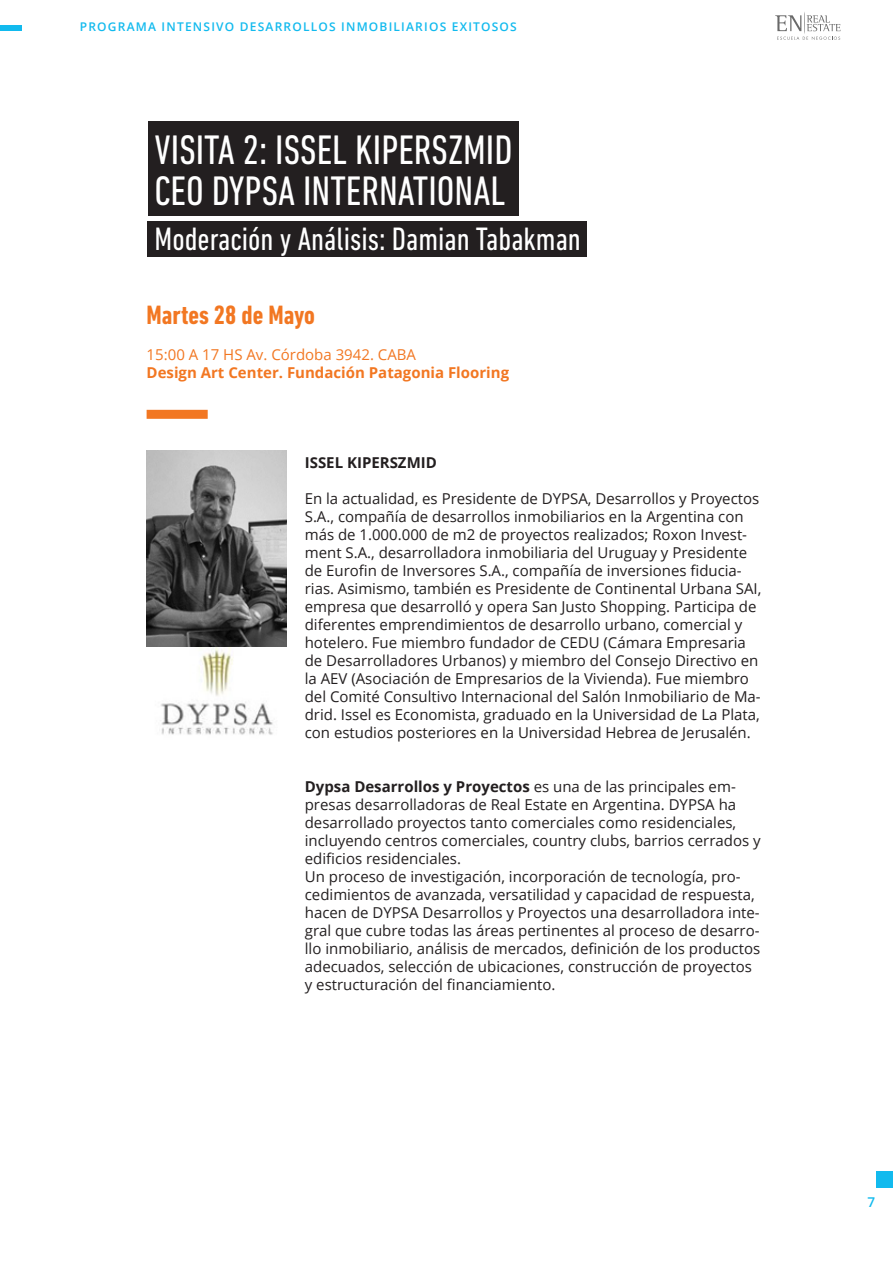
<style>
.page{position:relative;width:893px;height:1263px;background:#fff}
.page>*{position:absolute;margin:0;border:0;box-sizing:border-box;transform-origin:0 0}
.t1{font:condensed 42px "DIN Next LT Pro";color:#fff}
.t2{font:condensed 33px "DIN Next LT Pro";color:#fff}
.t3{font:700 condensed 27px "DIN Next LT Pro";color:#f27722}
.t4{font:15px/18px "Open Sans";color:#231f20}
.t5{font:700 15px "Open Sans";color:#f27722}
.t6{font:15px "Open Sans";color:#f27722}
.t7{font:700 15px "Open Sans";color:#231f20}
.t8{font:600 13.5px "Open Sans";color:#12baee}
.t9{font:600 12px "Open Sans";letter-spacing:.1em;color:#12baee}
.s1{font-weight:700}
</style>
<div class="page">
<div style="left:877px;top:1171px;width:16px;height:16px;background:#12baee"></div>
<div style="left:0;top:25px;width:22px;height:6px;background:#12baee"></div>
<svg style="left:775px;top:12px;width:65px;height:28px"></svg>
<div style="left:148px;top:122px;width:370px;height:94px;background:#231f20"></div>
<div style="left:148px;top:221px;width:439px;height:36px;background:#231f20"></div>
<div style="left:147px;top:410px;width:61px;height:9px;background:#f27722"></div>
<img style="left:147px;top:450px;width:140px;height:285px">
<p class="t9" style="left:80px;top:19px;width:438px">PROGRAMA INTENSIVO DESARROLLOS INMOBILIARIOS EXITOSOS</p>
<p class="t1" style="left:155px;top:126px;width:359px">VISITA 2: ISSEL KIPERSZMID</p>
<p class="t1" style="left:155px;top:167px;width:352px">CEO DYPSA INTERNATIONAL</p>
<p class="t2" style="left:155px;top:220px;width:428px">Moderación y Análisis: Damian Tabakman</p>
<p class="t3" style="left:147px;top:299px;width:170px">Martes 28 de Mayo</p>
<p class="t6" style="left:147px;top:344px;width:271px">15:00 A 17 HS Av. Córdoba 3942. CABA</p>
<p class="t5" style="left:147px;top:362px;width:364px">Design Art Center. Fundación Patagonia Flooring</p>
<p class="t7" style="left:305px;top:452px;width:134px">ISSEL KIPERSZMID</p>
<p class="t4" style="left:305px;top:489px;width:458px">En la actualidad, es Presidente de DYPSA, Desarrollos y Proyectos S.A., compañía de desarrollos inmobiliarios en la Argentina con más de 1.000.000 de m2 de proyectos realizados; Roxon Invest&shy;ment S.A., desarrolladora inmobiliaria del Uruguay y Presidente de Eurofin de Inversores S.A., compañía de inversiones fiducia&shy;rias. Asimismo, también es Presidente de Continental Urbana SAI, empresa que desarrolló y opera San Justo Shopping. Participa de diferentes emprendimientos de desarrollo urbano, comercial y hotelero. Fue miembro fundador de CEDU (Cámara Empresaria de Desarrolladores Urbanos) y miembro del Consejo Directivo en la AEV (Asociación de Empresarios de la Vivienda). Fue miembro del Comité Consultivo Internacional del Salón Inmobiliario de Ma&shy;drid. Issel es Economista, graduado en la Universidad de La Plata, con estudios posteriores en la Universidad Hebrea de Jerusalén.</p>
<p class="t4" style="left:305px;top:777px;width:457px"><span class="s1">Dypsa Desarrollos y Proyectos</span> es una de las principales em&shy;presas desarrolladoras de Real Estate en Argentina. DYPSA ha desarrollado proyectos tanto comerciales como residenciales, incluyendo centros comerciales, country clubs, barrios cerrados y edificios residenciales.</p>
<p class="t4" style="left:305px;top:867px;width:457px">Un proceso de investigación, incorporación de tecnología, pro&shy;cedimientos de avanzada, versatilidad y capacidad de respuesta, hacen de DYPSA Desarrollos y Proyectos una desarrolladora inte&shy;gral que cubre todas las áreas pertinentes al proceso de desarro&shy;llo inmobiliario, análisis de mercados, definición de los productos adecuados, selección de ubicaciones, construcción de proyectos y estructuración del financiamiento.</p>
<p class="t8" style="left:867px;top:1193px;width:9px">7</p>
</div>
